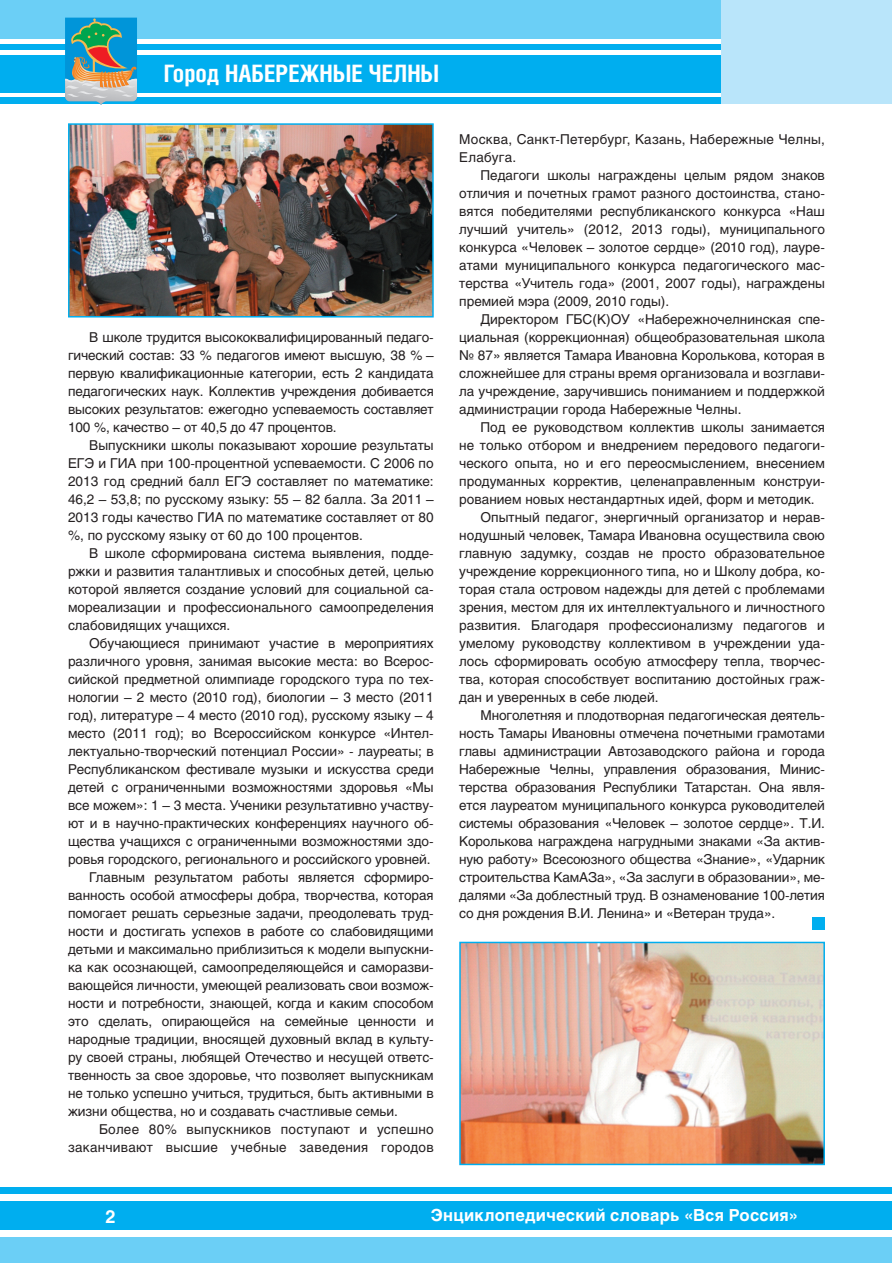
<style>
.page{position:relative;width:893px;height:1263px;background:#fff}
.page>*{position:absolute;margin:0;border:0;box-sizing:border-box;transform-origin:0 0}
.t1{font:700 24px "Helios Cond";color:#fff}
.t2{font:700 18px "Helios";color:#fff}
.t3{font:700 16.5px "Helios";letter-spacing:.015em;color:#fff}
.t4{font:13.5px/18px "Helios";letter-spacing:-.005em;color:#231f20;text-align:justify}
.t5{font:13.5px/18px "Helios";letter-spacing:.02em;color:#231f20}
</style>
<div class="page">
<div style="left:0;top:1237px;width:891px;height:26px;background:#6bcff6"></div>
<div style="left:0;top:1188px;width:891px;height:6px;background:#00aeef"></div>
<div style="left:0;top:1201px;width:891px;height:29px;background:#00aeef"></div>
<div style="left:0;top:0;width:891px;height:38px;background:#6bcff6"></div>
<div style="left:0;top:44px;width:891px;height:6px;background:#00aeef"></div>
<div style="left:0;top:97px;width:891px;height:6px;background:#00aeef"></div>
<div style="left:0;top:55px;width:891px;height:38px;background:#00aeef"></div>
<div style="left:721px;top:0;width:170px;height:103px;background:#b9e5fa"></div>
<div style="left:812px;top:917px;width:13px;height:13px;background:#00aeef"></div>
<svg style="left:65px;top:18px;width:72px;height:87px;background:#6ba1a4"></svg>
<img style="left:71px;top:126px;width:360px;height:188px">
<div style="left:68px;top:123px;width:366px;height:194px;border:2px solid #00aeef"></div>
<img style="left:462px;top:945px;width:360px;height:217px">
<div style="left:459px;top:942px;width:366px;height:223px;border:2px solid #00aeef"></div>
<h1 class="t1" style="left:164px;top:59px;width:277px">Город НАБЕРЕЖНЫЕ ЧЕЛНЫ</h1>
<p class="t4" style="left:68px;top:328px;width:367px;text-indent:21px">В школе трудится высококвалифицированный педаго&shy;гический состав: 33 % педагогов имеют высшую, 38 % – первую квалификационные категории, есть 2 кандидата педагогических наук. Коллектив учреждения добивается высоких результатов: ежегодно успеваемость составляет 100 %, качество – от 40,5 до 47 процентов.</p>
<p class="t4" style="left:68px;top:436px;width:367px;text-indent:21px">Выпускники школы показывают хорошие результаты ЕГЭ и ГИА при 100-процентной успеваемости. С 2006 по 2013 год средний балл ЕГЭ составляет по математике:<br>46,2 – 53,8; по русскому языку: 55 – 82 балла. За 2011 – 2013 годы качество ГИА по математике составляет от 80 %, по русскому языку от 60 до 100 процентов.</p>
<p class="t4" style="left:68px;top:544px;width:367px;text-indent:21px">В школе сформирована система выявления, подде&shy;ржки и развития талантливых и способных детей, целью которой является создание условий для социальной са&shy;мореализации и профессионального самоопределения слабовидящих учащихся.</p>
<p class="t4" style="left:89px;top:634px;width:346px">Обучающиеся принимают участие в мероприятиях</p>
<p class="t4" style="left:68px;top:652px;width:367px">различного уровня, занимая высокие места: во Всерос-</p>
<p class="t4" style="left:68px;top:670px;width:367px">сийской предметной олимпиаде городского тура по тех-</p>
<p class="t4" style="left:68px;top:688px;width:367px">нологии – 2 место (2010 год), биологии – 3 место (2011</p>
<p class="t4" style="left:68px;top:706px;width:367px">год), литературе – 4 место (2010 год), русскому языку – 4</p>
<p class="t4" style="left:68px;top:724px;width:367px">место (2011 год); во Всероссийском конкурсе «Интел-</p>
<p class="t4" style="left:68px;top:742px;width:367px">лектуально-творческий потенциал России» - лауреаты; в</p>
<p class="t4" style="left:68px;top:760px;width:367px">Республиканском фестивале музыки и искусства среди</p>
<p class="t4" style="left:68px;top:778px;width:367px">детей с ограниченными возможностями здоровья «Мы</p>
<p class="t4" style="left:68px;top:796px;width:367px">все можем»: 1 – 3 места. Ученики результативно участву-</p>
<p class="t4" style="left:68px;top:814px;width:367px">ют и в научно-практических конференциях научного об-</p>
<p class="t4" style="left:68px;top:832px;width:367px">щества учащихся с ограниченными возможностями здо-</p>
<p class="t4" style="left:68px;top:850px;width:364px">ровья городского, регионального и российского уровней.</p>
<p class="t4" style="left:89px;top:868px;width:346px">Главным результатом работы является сформиро-</p>
<p class="t4" style="left:68px;top:886px;width:367px">ванность особой атмосферы добра, творчества, которая</p>
<p class="t4" style="left:68px;top:904px;width:367px">помогает решать серьезные задачи, преодолевать труд-</p>
<p class="t4" style="left:68px;top:922px;width:367px">ности и достигать успехов в работе со слабовидящими</p>
<p class="t4" style="left:68px;top:940px;width:367px">детьми и максимально приблизиться к модели выпускни-</p>
<p class="t4" style="left:68px;top:958px;width:367px">ка как осознающей, самоопределяющейся и саморазви-</p>
<p class="t4" style="left:68px;top:976px;width:367px">вающейся личности, умеющей реализовать свои возмож-</p>
<p class="t4" style="left:68px;top:994px;width:367px">ности и потребности, знающей, когда и каким способом</p>
<p class="t4" style="left:68px;top:1012px;width:367px">это сделать, опирающейся на семейные ценности и</p>
<p class="t4" style="left:68px;top:1030px;width:367px">народные традиции, вносящей духовный вклад в культу-</p>
<p class="t4" style="left:68px;top:1048px;width:367px">ру своей страны, любящей Отечество и несущей ответс-</p>
<p class="t4" style="left:68px;top:1066px;width:367px">твенность за свое здоровье, что позволяет выпускникам</p>
<p class="t4" style="left:68px;top:1084px;width:367px">не только успешно учиться, трудиться, быть активными в</p>
<p class="t4" style="left:68px;top:1102px;width:331px">жизни общества, но и создавать счастливые семьи.</p>
<p class="t5" style="left:99px;top:1120px;width:336px">Более 80% выпускников поступают и успешно</p>
<p class="t5" style="left:68px;top:1138px;width:367px">заканчивают высшие учебные заведения городов</p>
<p class="t5" style="left:459px;top:130px;width:367px">Москва, Санкт-Петербург, Казань, Набережные Челны,<br>Елабуга.</p>
<p class="t4" style="left:459px;top:166px;width:367px;text-indent:21px">Педагоги школы награждены целым рядом знаков отличия и почетных грамот разного достоинства, стано&shy;вятся победителями республиканского конкурса «Наш лучший учитель» (2012, 2013 годы), муниципального конкурса «Человек – золотое сердце» (2010 год), лауре&shy;атами муниципального конкурса педагогического мас&shy;терства «Учитель года» (2001, 2007 годы), награждены премией мэра (2009, 2010 годы).</p>
<p class="t4" style="left:459px;top:310px;width:367px;text-indent:21px">Директором ГБС(К)ОУ «Набережночелнинская спе&shy;циальная (коррекционная) общеобразовательная школа No 87» является Тамара Ивановна Королькова, которая в сложнейшее для страны время организовала и возглави&shy;ла учреждение, заручившись пониманием и поддержкой администрации города Набережные Челны.</p>
<p class="t4" style="left:480px;top:418px;width:346px">Под ее руководством коллектив школы занимается</p>
<p class="t4" style="left:459px;top:436px;width:367px">не только отбором и внедрением передового педагоги-</p>
<p class="t4" style="left:459px;top:454px;width:367px">ческого опыта, но и его переосмыслением, внесением</p>
<p class="t4" style="left:459px;top:472px;width:367px">продуманных корректив, целенаправленным конструи-</p>
<p class="t4" style="left:459px;top:490px;width:357px">рованием новых нестандартных идей, форм и методик.</p>
<p class="t4" style="left:480px;top:508px;width:346px">Опытный педагог, энергичный организатор и нерав-</p>
<p class="t4" style="left:459px;top:526px;width:367px">нодушный человек, Тамара Ивановна осуществила свою</p>
<p class="t4" style="left:459px;top:544px;width:367px">главную задумку, создав не просто образовательное</p>
<p class="t4" style="left:459px;top:562px;width:367px">учреждение коррекционного типа, но и Школу добра, ко-</p>
<p class="t4" style="left:459px;top:580px;width:367px">торая стала островом надежды для детей с проблемами</p>
<p class="t4" style="left:459px;top:598px;width:367px">зрения, местом для их интеллектуального и личностного</p>
<p class="t4" style="left:459px;top:616px;width:367px">развития. Благодаря профессионализму педагогов и</p>
<p class="t4" style="left:459px;top:634px;width:367px">умелому руководству коллективом в учреждении уда-</p>
<p class="t4" style="left:459px;top:652px;width:367px">лось сформировать особую атмосферу тепла, творчес-</p>
<p class="t4" style="left:459px;top:670px;width:367px">тва, которая способствует воспитанию достойных граж-</p>
<p class="t4" style="left:459px;top:688px;width:201px">дан и уверенных в себе людей.</p>
<p class="t4" style="left:480px;top:706px;width:346px">Многолетняя и плодотворная педагогическая деятель-</p>
<p class="t4" style="left:459px;top:724px;width:367px">ность Тамары Ивановны отмечена почетными грамотами</p>
<p class="t4" style="left:459px;top:742px;width:367px">главы администрации Автозаводского района и города</p>
<p class="t4" style="left:459px;top:760px;width:367px">Набережные Челны, управления образования, Минис-</p>
<p class="t4" style="left:459px;top:778px;width:367px">терства образования Республики Татарстан. Она явля-</p>
<p class="t4" style="left:459px;top:796px;width:367px">ется лауреатом муниципального конкурса руководителей</p>
<p class="t4" style="left:459px;top:814px;width:367px">системы образования «Человек – золотое сердце». Т.И.</p>
<p class="t4" style="left:459px;top:832px;width:367px">Королькова награждена нагрудными знаками «За актив-</p>
<p class="t4" style="left:459px;top:850px;width:367px">ную работу» Всесоюзного общества «Знание», «Ударник</p>
<p class="t4" style="left:459px;top:868px;width:367px">строительства КамАЗа», «За заслуги в образовании», ме-</p>
<p class="t4" style="left:459px;top:886px;width:367px">далями «За доблестный труд. В ознаменование 100-летия</p>
<p class="t4" style="left:459px;top:904px;width:317px">со дня рождения В.И. Ленина» и «Ветеран труда».</p>
<h2 class="t2" style="left:105px;top:1206px;width:12px">2</h2>
<p class="t3" style="left:431px;top:1205px;width:369px">Энциклопедический словарь «Вся Россия»</p>
</div>
